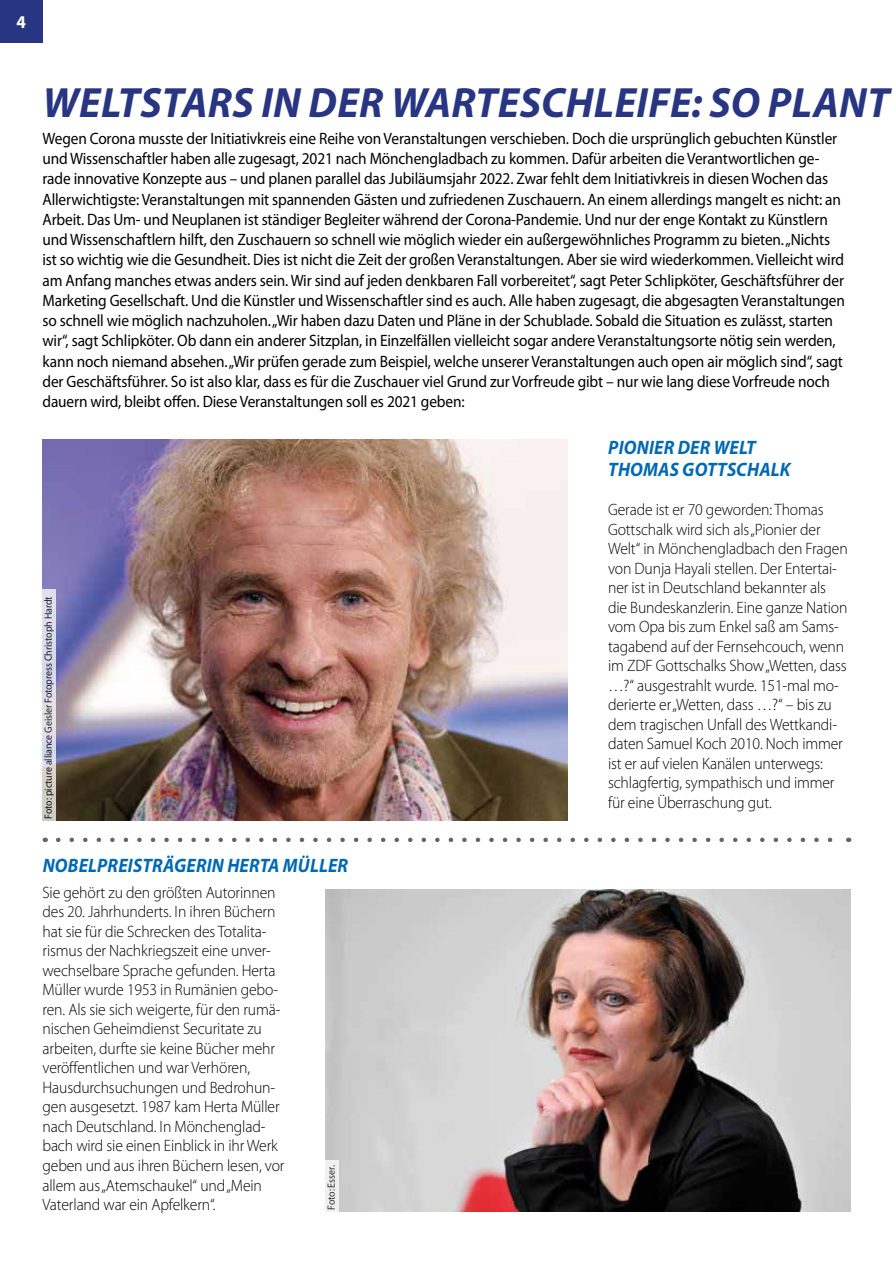
<style>
.page{position:relative;width:893px;height:1263px;background:#fff}
.page>*{position:absolute;margin:0;border:0;box-sizing:border-box;transform-origin:0 0}
.t1{font:italic 700 42.6px "Myriad Pro";letter-spacing:.01em;color:#283583}
.t2{font:italic 700 19.5px/22.5px "Myriad Pro";letter-spacing:.01em;color:#0069b4;scale:.93 1}
.t3{font:700 18px "Myriad Pro";color:#fff;scale:.95 1}
.t4{font:16.5px/20.2px "Myriad Pro";letter-spacing:-.01em;color:#000;scale:.93 1}
.t5{font:300 16.5px/19.5px "Myriad Pro";letter-spacing:-.01em;color:#000;scale:.95 1}
.t6{font:10.5px "Myriad Pro";letter-spacing:-.01em;color:#000;scale:.95 1}
</style>
<div class="page">
<div style="left:0;top:0;width:43px;height:43px;background:#283583"></div>
<img style="left:43px;top:439px;width:525px;height:382px">
<img style="left:325px;top:889px;width:526px;height:323px">
<svg style="left:58px;top:838px;width:775px;height:4px"></svg>
<svg style="left:43px;top:589px;width:13px;height:232px;background:#dad9e2"></svg>
<div style="left:325px;top:1161px;width:14px;height:51px;background:#f0f0f0"></div>
<p class="t3" style="left:17px;top:10px;width:11px">4</p>
<h1 class="t1" style="left:43px;top:75px;width:848px">WELTSTARS IN DER WARTESCHLEIFE: SO PLANT</h1>
<p class="t4" style="left:43px;top:128px;width:864px">Wegen Corona musste der Initiativkreis eine Reihe von Veranstaltungen verschieben. Doch die ursprünglich gebuchten Künstler und Wissenschaftler haben alle zugesagt, 2021 nach Mönchengladbach zu kommen. Dafür arbeiten die Verantwortlichen ge&shy;rade innovative Konzepte aus – und planen parallel das Jubiläumsjahr 2022. Zwar fehlt dem Initiativkreis in diesen Wochen das Allerwichtigste: Veranstaltungen mit spannenden Gästen und zufriedenen Zuschauern. An einem allerdings mangelt es nicht: an Arbeit. Das Um- und Neuplanen ist ständiger Begleiter während der Corona-Pandemie. Und nur der enge Kontakt zu Künstlern und Wissenschaftlern hilft, den Zuschauern so schnell wie möglich wieder ein außergewöhnliches Programm zu bieten. „Nichts ist so wichtig wie die Gesundheit. Dies ist nicht die Zeit der großen Veranstaltungen. Aber sie wird wiederkommen. Vielleicht wird am Anfang manches etwas anders sein. Wir sind auf jeden denkbaren Fall vorbereitet“, sagt Peter Schlipköter, Geschäftsführer der Marketing Gesellschaft. Und die Künstler und Wissenschaftler sind es auch. Alle haben zugesagt, die abgesagten Veranstaltungen so schnell wie möglich nachzuholen. „Wir haben dazu Daten und Pläne in der Schublade. Sobald die Situation es zulässt, starten wir“, sagt Schlipköter. Ob dann ein anderer Sitzplan, in Einzelfällen vielleicht sogar andere Veranstaltungsorte nötig sein werden, kann noch niemand absehen. „Wir prüfen gerade zum Beispiel, welche unserer Veranstaltungen auch open air möglich sind“, sagt der Geschäftsführer. So ist also klar, dass es für die Zuschauer viel Grund zur Vorfreude gibt – nur wie lang diese Vorfreude noch dauern wird, bleibt offen. Diese Veranstaltungen soll es 2021 geben:</p>
<p class="t2" style="left:608px;top:435px;width:197px">PIONIER DER WELT<br>THOMAS GOTTSCHALK</p>
<p class="t5" style="left:608px;top:500px;width:254px">Gerade ist er 70 geworden: Thomas Gottschalk wird sich als „Pionier der Welt“ in Mönchengladbach den Fragen von Dunja Hayali stellen. Der Entertai&shy;ner ist in Deutschland bekannter als die Bundeskanzlerin. Eine ganze Nation vom Opa bis zum Enkel saß am Sams&shy;tagabend auf der Fernsehcouch, wenn im ZDF Gottschalks Show „Wetten, dass …?“ ausgestrahlt wurde. 151-mal mo&shy;derierte er „Wetten, dass …?“ – bis zu dem tragischen Unfall des Wettkandi&shy;daten Samuel Koch 2010. Noch immer ist er auf vielen Kanälen unterwegs: schlagfertig, sympathisch und immer für eine Überraschung gut.</p>
<p class="t6" style="left:42px;top:819px;width:235px;rotate:-90deg">Foto: picture alliance Geisler Fotopress Christoph Hardt</p>
<p class="t2" style="left:43px;top:853px;width:330px">NOBELPREISTRÄGERIN HERTA MÜLLER</p>
<p class="t5" style="left:43px;top:882px;width:256px">Sie gehört zu den größten Autorinnen des 20. Jahrhunderts. In ihren Büchern hat sie für die Schrecken des Totalita&shy;rismus der Nachkriegszeit eine unver&shy;wechselbare Sprache gefunden. Herta Müller wurde 1953 in Rumänien gebo&shy;ren. Als sie sich weigerte, für den rumä&shy;nischen Geheimdienst Securitate zu arbeiten, durfte sie keine Bücher mehr veröffentlichen und war Verhören, Hausdurchsuchungen und Bedrohun&shy;gen ausgesetzt. 1987 kam Herta Müller nach Deutschland. In Mönchenglad&shy;bach wird sie einen Einblick in ihr Werk geben und aus ihren Büchern lesen, vor allem aus „Atemschaukel“ und „Mein Vaterland war ein Apfelkern“.</p>
<p class="t6" style="left:325px;top:1210px;width:48px;rotate:-90deg">Foto: Esser.</p>
</div>
